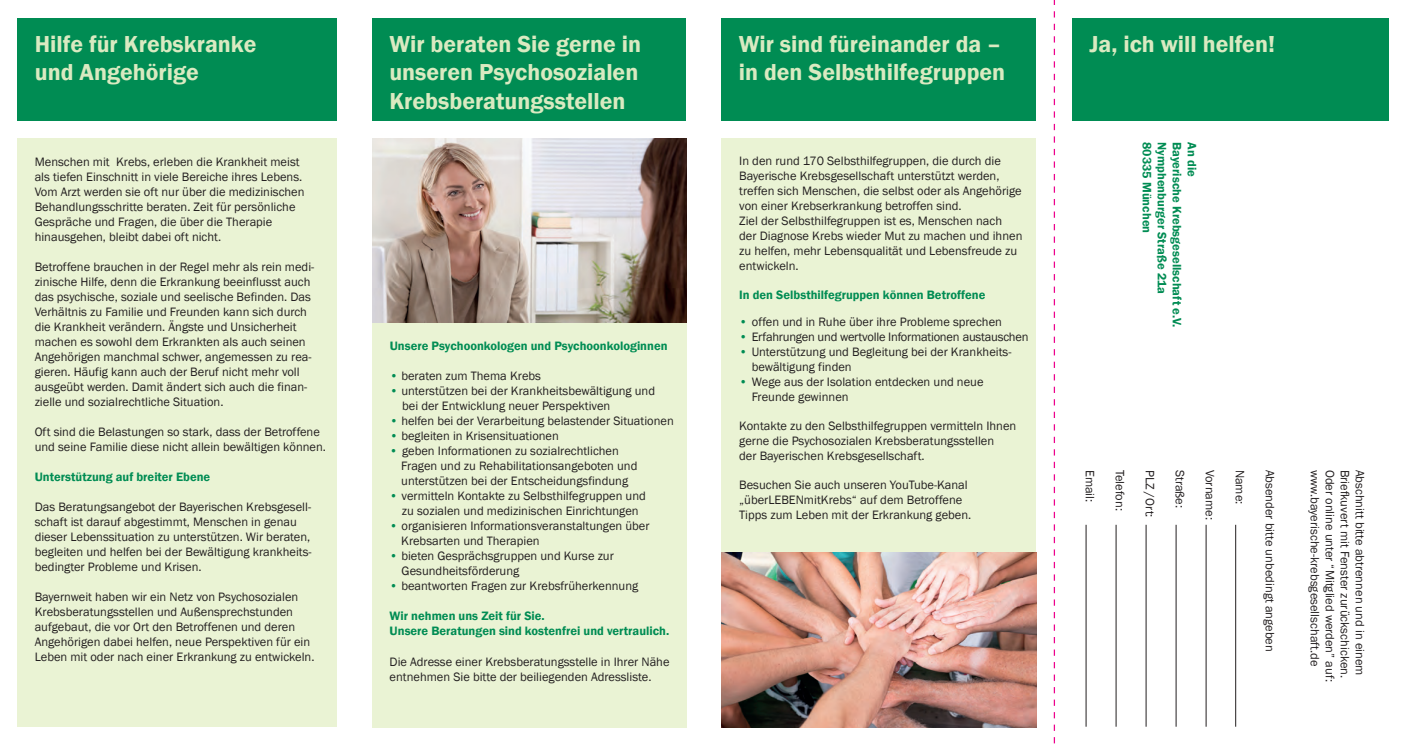
<style>
.page{position:relative;width:1407px;height:745px;background:#fff}
.page>*{position:absolute;margin:0;border:0;box-sizing:border-box;transform-origin:0 0}
.t1{font:600 23.75px/28.5px "Franklin Gothic";color:#daeac1}
.t2{font:12.5px/15px "Franklin Gothic";color:#231f20}
.t3{font:600 12.5px/15px "Franklin Gothic";color:#008c53}
.t4{font:12.5px "Franklin Gothic";letter-spacing:-.02em;color:#231f20}
.s1{color:#008c53}
</style>
<div class="page">
<div style="left:721px;top:138px;width:315px;height:588px;background:#eaf3d4"></div>
<img style="left:721px;top:552px;width:315px;height:174px">
<div style="left:372px;top:138px;width:314px;height:588px;background:#eaf3d4"></div>
<img style="left:372px;top:138px;width:314px;height:184px">
<div style="left:372px;top:18px;width:314px;height:102px;background:#008c53"></div>
<div style="left:18px;top:18px;width:319px;height:102px;background:#008c53"></div>
<div style="left:721px;top:18px;width:315px;height:102px;background:#008c53"></div>
<div style="left:1072px;top:18px;width:317px;height:102px;background:#008c53"></div>
<div style="left:18px;top:138px;width:319px;height:588px;background:#eaf3d4"></div>
<hr style="left:1206px;top:524px;width:1px;height:202px;background:#231f20">
<hr style="left:1235px;top:524px;width:1px;height:202px;background:#231f20">
<hr style="left:1176px;top:524px;width:1px;height:202px;background:#231f20">
<hr style="left:1146px;top:524px;width:1px;height:202px;background:#231f20">
<hr style="left:1116px;top:524px;width:1px;height:202px;background:#231f20">
<hr style="left:1086px;top:524px;width:1px;height:202px;background:#231f20">
<svg style="left:1054px;top:0;width:1px;height:744px"></svg>
<h1 class="t1" style="left:35px;top:30px;width:223px">Hilfe für Krebskranke und Angehörige</h1>
<h1 class="t1" style="left:739px;top:30px;width:268px">Wir sind füreinander da – in den Selbsthilfegruppen</h1>
<h1 class="t1" style="left:1089px;top:30px;width:187px">Ja, ich will helfen!</h1>
<h1 class="t1" style="left:389px;top:30px;width:253px;text-align:justify">Wir beraten Sie gerne in unseren Psychosozialen Krebsberatungsstellen</h1>
<p class="t2" style="left:35px;top:154px;width:271px">Menschen mit Krebs, erleben die Krankheit meist als tiefen Einschnitt in viele Bereiche ihres Lebens.<br>Vom Arzt werden sie oft nur über die medizinischen Behandlungsschritte beraten. Zeit für persönliche Gespräche und Fragen, die über die Therapie hinausgehen, bleibt dabei oft nicht.</p>
<p class="t2" style="left:35px;top:259px;width:281px">Betroffene brauchen in der Regel mehr als rein medi&shy;zinische Hilfe, denn die Erkrankung beeinflusst auch das psychische, soziale und seelische Befinden. Das Verhältnis zu Familie und Freunden kann sich durch die Krankheit verändern. Ängste und Unsicherheit machen es sowohl dem Erkrankten als auch seinen Angehörigen manchmal schwer, angemessen zu rea&shy;gieren. Häufig kann auch der Beruf nicht mehr voll ausgeübt werden. Damit ändert sich auch die finan&shy;zielle und sozialrechtliche Situation.</p>
<p class="t2" style="left:35px;top:424px;width:293px">Oft sind die Belastungen so stark, dass der Betroffene und seine Familie diese nicht allein bewältigen können.</p>
<p class="t3" style="left:35px;top:469px;width:177px">Unterstützung auf breiter Ebene</p>
<p class="t2" style="left:35px;top:499px;width:278px">Das Beratungsangebot der Bayerischen Krebsgesell&shy;schaft ist darauf abgestimmt, Menschen in genau dieser Lebenssituation zu unterstützen. Wir beraten, begleiten und helfen bei der Bewältigung krankheits&shy;bedingter Probleme und Krisen.</p>
<p class="t2" style="left:35px;top:589px;width:281px">Bayernweit haben wir ein Netz von Psychosozialen Krebsberatungsstellen und Außensprechstunden aufgebaut, die vor Ort den Betroffenen und deren Angehörigen dabei helfen, neue Perspektiven für ein Leben mit oder nach einer Erkrankung zu entwickeln.</p>
<p class="t3" style="left:390px;top:338px;width:279px">Unsere Psychoonkologen und Psychoonkologinnen</p>
<p class="t2" style="left:390px;top:368px;width:153px"><span class="s1">•</span> beraten zum Thema Krebs</p>
<p class="t2" style="left:402px;top:383px;width:254px;text-indent:-12px"><span class="s1">•</span> unterstützen bei der Krankheitsbewältigung und bei der Entwicklung neuer Perspektiven</p>
<p class="t2" style="left:390px;top:413px;width:286px"><span class="s1">•</span> helfen bei der Verarbeitung belastender Situationen</p>
<p class="t2" style="left:390px;top:428px;width:171px"><span class="s1">•</span> begleiten in Krisensituationen</p>
<p class="t2" style="left:401px;top:443px;width:238px;text-indent:-12px"><span class="s1">•</span> geben Informationen zu sozialrechtlichen<br>Fragen und zu Rehabilitationsangeboten und unterstützen bei der Entscheidungsfindung</p>
<p class="t2" style="left:390px;top:488px;width:258px;text-align:center"><span class="s1">•</span> vermitteln Kontakte zu Selbsthilfegruppen und zu sozialen und medizinischen Einrichtungen</p>
<p class="t2" style="left:401px;top:518px;width:250px;text-indent:-12px"><span class="s1">•</span> organisieren Informationsveranstaltungen über<br>Krebsarten und Therapien</p>
<p class="t2" style="left:402px;top:548px;width:214px;text-indent:-12px"><span class="s1">•</span> bieten Gesprächsgruppen und Kurse zur<br>Gesundheitsförderung</p>
<p class="t2" style="left:390px;top:578px;width:250px"><span class="s1">•</span> beantworten Fragen zur Krebsfrüherkennung</p>
<p class="t3" style="left:390px;top:608px;width:281px">Wir nehmen uns Zeit für Sie.<br>Unsere Beratungen sind kostenfrei und vertraulich.</p>
<p class="t2" style="left:390px;top:653px;width:281px">Die Adresse einer Krebsberatungsstelle in Ihrer Nähe entnehmen Sie bitte der beiliegenden Adressliste.</p>
<p class="t2" style="left:739px;top:153px;width:285px">In den rund 170 Selbsthilfegruppen, die durch die Bayerische Krebsgesellschaft unterstützt werden, treffen sich Menschen, die selbst oder als Angehörige von einer Krebserkrankung betroffen sind.<br>Ziel der Selbsthilfegruppen ist es, Menschen nach der Diagnose Krebs wieder Mut zu machen und ihnen zu helfen, mehr Lebensqualität und Lebensfreude zu entwickeln.</p>
<p class="t3" style="left:739px;top:287px;width:248px">In den Selbsthilfegruppen können Betroffene</p>
<p class="t2" style="left:739px;top:314px;width:264px"><span class="s1">•</span> offen und in Ruhe über ihre Probleme sprechen</p>
<p class="t4" style="left:739px;top:329px;width:291px"><span class="s1">•</span> Erfahrungen und wertvolle Informationen austauschen</p>
<p class="t2" style="left:752px;top:344px;width:261px;text-indent:-12px"><span class="s1">•</span> Unterstützung und Begleitung bei der Krankheits&shy;bewältigung finden</p>
<p class="t2" style="left:752px;top:374px;width:233px;text-indent:-12px"><span class="s1">•</span> Wege aus der Isolation entdecken und neue<br>Freunde gewinnen</p>
<p class="t2" style="left:739px;top:418px;width:279px">Kontakte zu den Selbsthilfegruppen vermitteln Ihnen gerne die Psychosozialen Krebsberatungsstellen<br>der Bayerischen Krebsgesellschaft.</p>
<p class="t2" style="left:739px;top:477px;width:234px">Besuchen Sie auch unseren YouTube-Kanal „überLEBENmitKrebs“ auf dem Betroffene<br>Tipps zum Leben mit der Erkrankung geben.</p>
<p class="t3" style="left:1154px;top:142px;width:92px;rotate:90deg">80335 München</p>
<p class="t3" style="left:1169px;top:142px;width:153px;rotate:90deg">Nymphenburger Straße 21a</p>
<p class="t3" style="left:1184px;top:142px;width:187px;rotate:90deg">Bayerische Krebsgesellschaft e.V.</p>
<p class="t3" style="left:1199px;top:142px;width:36px;rotate:90deg">An die</p>
<p class="t2" style="left:1337px;top:469px;width:213px;rotate:90deg">Oder online unter “Mitglied werden” auf:</p>
<p class="t2" style="left:1352px;top:469px;width:210px;rotate:90deg">Briefkuvert mit Fenster zurückschicken.</p>
<p class="t2" style="left:1367px;top:469px;width:207px;rotate:90deg">Abschnitt bitte abtrennen und in einem</p>
<p class="t2" style="left:1097px;top:469px;width:34px;rotate:90deg">Email:</p>
<p class="t2" style="left:1127px;top:469px;width:43px;rotate:90deg">Telefon:</p>
<p class="t2" style="left:1157px;top:469px;width:49px;rotate:90deg">PLZ /Ort:</p>
<p class="t2" style="left:1187px;top:469px;width:40px;rotate:90deg">Straße:</p>
<p class="t2" style="left:1217px;top:469px;width:52px;rotate:90deg">Vorname:</p>
<p class="t2" style="left:1247px;top:469px;width:36px;rotate:90deg">Name:</p>
<p class="t2" style="left:1277px;top:469px;width:183px;rotate:90deg">Absender bitte unbedingt angeben</p>
<p class="t2" style="left:1322px;top:469px;width:198px;rotate:90deg">www.bayerische-krebsgesellschaft.de</p>
</div>
